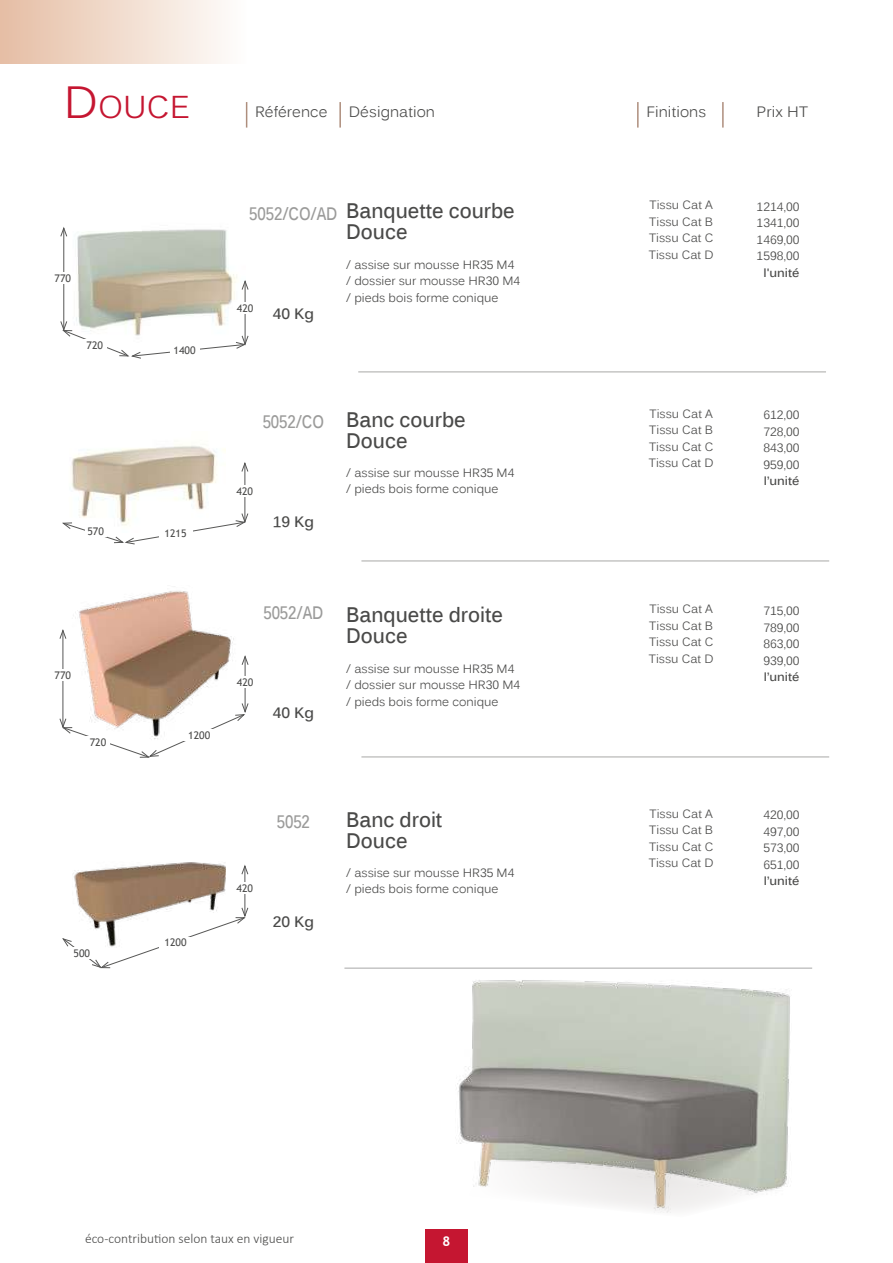
<style>
.page{position:relative;width:893px;height:1263px;background:#fff}
.page>*{position:absolute;margin:0;border:0;box-sizing:border-box;transform-origin:0 0}
.t1{font:31.5px "Kalinga";color:#c51631}
.t2{font:700 21px/21px "Kalinga";color:#4a4a49;scale:.9 1}
.t3{font:700 18px "Kalinga";letter-spacing:-.01em;color:#9b9b9a;scale:.8 1}
.t4{font:15px "Kalinga";letter-spacing:.005em;color:#4a4a49}
.t5{font:700 15px "Kalinga";color:#4a4a49}
.t6{font:300 13.5px "Calibri";color:#4a4a49}
.t7{font:700 13.5px "Trebuchet MS";color:#fff}
.t8{font:12px/16.5px "Kalinga";color:#4a4a49;text-align:justify}
.t9{font:700 12px "Kalinga";color:#4a4a49}
.t10{font:10.5px "Trebuchet MS";color:#4a4a49}
.s1{font-size:45px}
</style>
<div class="page">
<div style="left:425px;top:1229px;width:43px;height:34px;background:#c51631"></div>
<div style="left:0;top:0;width:247px;height:64px;background:linear-gradient(to right,#e5bda3,#fefefd)"></div>
<svg style="left:246px;top:102px;width:1px;height:26px"></svg>
<hr style="left:339px;top:102px;width:2px;height:26px;background:#ae8e7d">
<hr style="left:637px;top:102px;width:2px;height:26px;background:#ae8e7d">
<hr style="left:722px;top:102px;width:2px;height:26px;background:#ae8e7d">
<img style="left:66px;top:591px;width:176px;height:112px">
<img style="left:73px;top:862px;width:153px;height:45px">
<img style="left:76px;top:229px;width:169px;height:92px">
<hr style="left:64px;top:228px;width:1px;height:102px;background:#575756">
<svg style="left:60px;top:227px;width:7px;height:10px"></svg>
<hr style="left:245px;top:281px;width:1px;height:63px;background:#575756">
<svg style="left:242px;top:280px;width:7px;height:10px"></svg>
<svg style="left:60px;top:321px;width:189px;height:38px"></svg>
<div style="left:51px;top:272px;width:24px;height:12px;background:#fff"></div>
<div style="left:83px;top:339px;width:24px;height:11px;background:#fff"></div>
<div style="left:170px;top:344px;width:29px;height:12px;background:#fff"></div>
<div style="left:233px;top:303px;width:24px;height:11px;background:#fff"></div>
<hr style="left:63px;top:630px;width:1px;height:97px;background:#575756">
<svg style="left:59px;top:629px;width:7px;height:10px"></svg>
<hr style="left:245px;top:656px;width:1px;height:56px;background:#575756">
<svg style="left:242px;top:655px;width:7px;height:10px"></svg>
<svg style="left:59px;top:703px;width:190px;height:55px"></svg>
<div style="left:51px;top:669px;width:24px;height:12px;background:#fff"></div>
<div style="left:86px;top:736px;width:24px;height:12px;background:#fff"></div>
<div style="left:182px;top:729px;width:34px;height:12px;background:#fff"></div>
<div style="left:233px;top:676px;width:24px;height:12px;background:#fff"></div>
<hr style="left:358px;top:371px;width:468px;height:1px;background:#a8a8a7">
<hr style="left:361px;top:756px;width:468px;height:1px;background:#a8a8a7">
<hr style="left:361px;top:561px;width:468px;height:1px;background:#a8a8a7">
<hr style="left:344px;top:968px;width:468px;height:1px;background:#a8a8a7">
<img style="left:71px;top:445px;width:154px;height:68px">
<hr style="left:245px;top:463px;width:1px;height:59px;background:#575756">
<svg style="left:241px;top:462px;width:7px;height:10px"></svg>
<svg style="left:62px;top:513px;width:186px;height:31px"></svg>
<div style="left:85px;top:525px;width:21px;height:12px;background:#fff"></div>
<div style="left:159px;top:527px;width:33px;height:12px;background:#fff"></div>
<div style="left:233px;top:486px;width:24px;height:11px;background:#fff"></div>
<hr style="left:245px;top:866px;width:1px;height:50px;background:#575756">
<svg style="left:241px;top:865px;width:7px;height:10px"></svg>
<svg style="left:62px;top:907px;width:186px;height:61px"></svg>
<div style="left:70px;top:947px;width:24px;height:12px;background:#fff"></div>
<div style="left:159px;top:937px;width:33px;height:11px;background:#fff"></div>
<div style="left:233px;top:882px;width:24px;height:12px;background:#fff"></div>
<img style="left:457px;top:980px;width:333px;height:232px">
<h1 class="t1" style="left:64px;top:87px;width:127px"><span class="s1">D</span>OUCE</h1>
<p class="t4" style="left:255px;top:102px;width:74px">Référence</p>
<p class="t4" style="left:349px;top:102px;width:88px">Désignation</p>
<p class="t4" style="left:646px;top:102px;width:61px">Finitions</p>
<p class="t4" style="left:757px;top:102px;width:53px">Prix HT</p>
<p class="t10" style="left:55px;top:271px;width:18px">770</p>
<p class="t10" style="left:86px;top:338px;width:18px">720</p>
<p class="t10" style="left:174px;top:344px;width:24px">1400</p>
<p class="t10" style="left:87px;top:524px;width:18px">570</p>
<p class="t10" style="left:165px;top:527px;width:24px">1215</p>
<h3 class="t3" style="left:249px;top:202px;width:112px">5052/CO/AD</h3>
<p class="t10" style="left:237px;top:302px;width:18px">420</p>
<p class="t5" style="left:273px;top:304px;width:43px">40 Kg</p>
<h2 class="t2" style="left:346px;top:202px;width:189px">Banquette courbe<br>Douce</h2>
<p class="t8" style="left:346px;top:257px;width:175px;text-align:left">/ assise sur mousse HR35 M4 / dossier sur mousse HR30 M4 / pieds bois forme conique</p>
<h3 class="t3" style="left:263px;top:410px;width:78px">5052/CO</h3>
<p class="t10" style="left:237px;top:485px;width:18px">420</p>
<p class="t5" style="left:273px;top:512px;width:43px">19 Kg</p>
<h2 class="t2" style="left:346px;top:411px;width:134px">Banc courbe<br>Douce</h2>
<p class="t8" style="left:346px;top:466px;width:170px">/ assise sur mousse HR35 M4 / pieds bois forme conique</p>
<p class="t10" style="left:55px;top:669px;width:18px">770</p>
<p class="t10" style="left:90px;top:735px;width:18px">720</p>
<p class="t10" style="left:74px;top:946px;width:18px">500</p>
<p class="t10" style="left:188px;top:728px;width:24px">1200</p>
<h3 class="t3" style="left:263px;top:601px;width:76px">5052/AD</h3>
<p class="t10" style="left:237px;top:676px;width:18px">420</p>
<p class="t5" style="left:273px;top:703px;width:43px">40 Kg</p>
<h2 class="t2" style="left:346px;top:606px;width:176px">Banquette droite<br>Douce</h2>
<p class="t8" style="left:346px;top:661px;width:175px;text-align:left">/ assise sur mousse HR35 M4 / dossier sur mousse HR30 M4 / pieds bois forme conique</p>
<p class="t10" style="left:165px;top:936px;width:24px">1200</p>
<h3 class="t3" style="left:277px;top:810px;width:43px">5052</h3>
<p class="t10" style="left:237px;top:881px;width:18px">420</p>
<p class="t5" style="left:273px;top:912px;width:43px">20 Kg</p>
<h2 class="t2" style="left:346px;top:810px;width:108px">Banc droit<br>Douce</h2>
<p class="t8" style="left:346px;top:865px;width:170px">/ assise sur mousse HR35 M4 / pieds bois forme conique</p>
<p class="t8" style="left:649px;top:198px;width:66px">Tissu Cat A Tissu Cat B Tissu Cat C Tissu Cat D</p>
<p class="t8" style="left:757px;top:200px;width:44px">1214,00<br>1341,00<br>1469,00<br>1598,00</p>
<p class="t9" style="left:763px;top:265px;width:37px">l'unité</p>
<p class="t8" style="left:649px;top:406px;width:66px">Tissu Cat A Tissu Cat B Tissu Cat C Tissu Cat D</p>
<p class="t8" style="left:763px;top:408px;width:38px">612,00<br>728,00<br>843,00<br>959,00</p>
<p class="t9" style="left:764px;top:473px;width:37px">l’unité</p>
<p class="t8" style="left:649px;top:602px;width:66px">Tissu Cat A Tissu Cat B Tissu Cat C Tissu Cat D</p>
<p class="t8" style="left:763px;top:604px;width:38px">715,00<br>789,00<br>863,00<br>939,00</p>
<p class="t9" style="left:764px;top:669px;width:37px">l’unité</p>
<p class="t8" style="left:649px;top:806px;width:66px">Tissu Cat A Tissu Cat B Tissu Cat C Tissu Cat D</p>
<p class="t8" style="left:763px;top:808px;width:38px">420,00<br>497,00<br>573,00<br>651,00</p>
<p class="t9" style="left:764px;top:873px;width:37px">l’unité</p>
<p class="t6" style="left:85px;top:1230px;width:211px">éco-contribution selon taux en vigueur</p>
<p class="t7" style="left:443px;top:1233px;width:9px">8</p>
</div>
